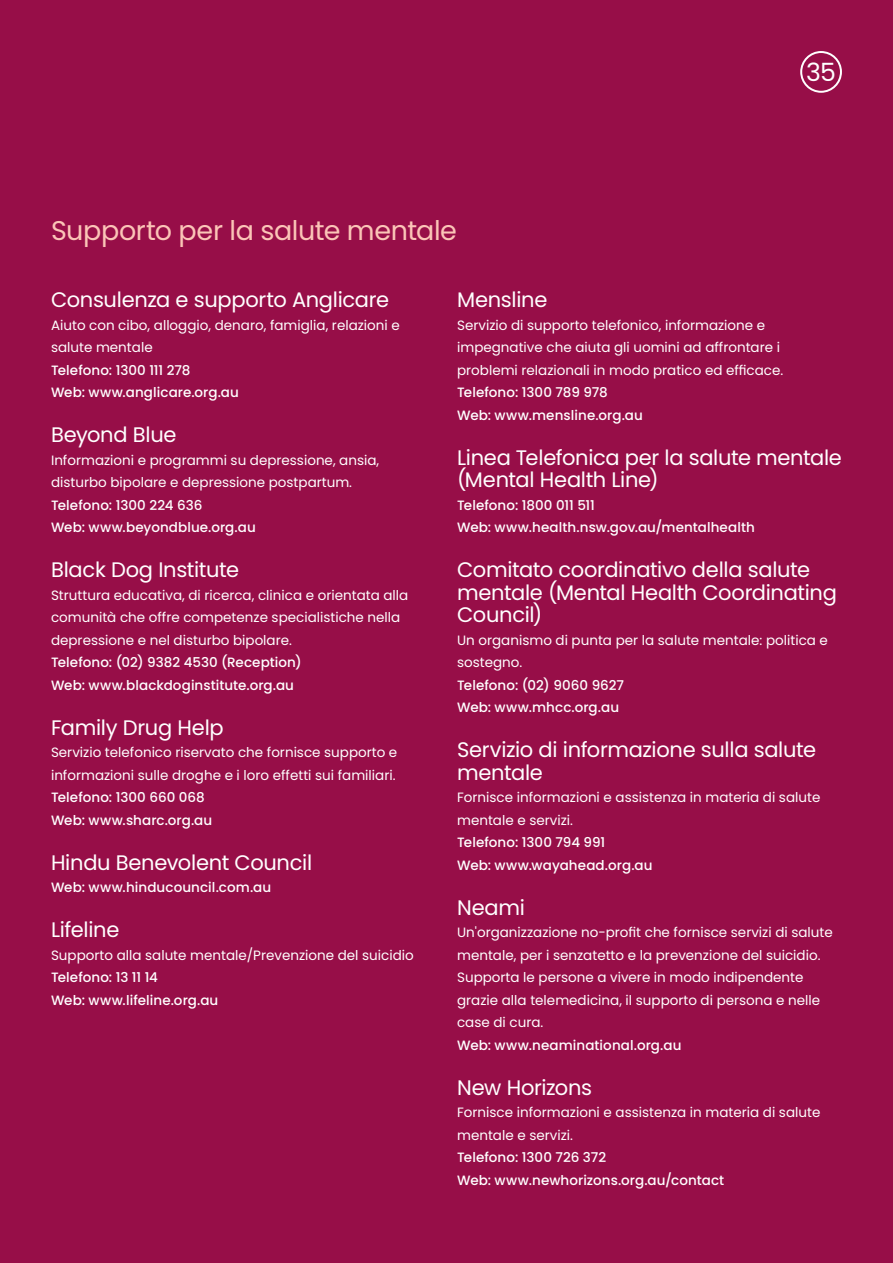
<style>
.page{position:relative;width:893px;height:1263px;background:#970e48}
.page>*{position:absolute;margin:0;border:0;box-sizing:border-box;transform-origin:0 0}
.t1{font:27px "Poppins";letter-spacing:-.015em;color:#fbc5b7}
.t2{font:25.2px "Poppins";color:#fff}
.t3{font:21px/22.5px "Poppins";letter-spacing:-.015em;color:#fff}
.t4{font:13.5px/22.5px "Poppins";color:#fff}
.t5{font:500 13.5px "Poppins";letter-spacing:.005em;color:#fff}
</style>
<div class="page">
<div style="left:800px;top:51px;width:42px;height:42px;border:2px solid #fff;border-radius:50%"></div>
<p class="t1" style="left:51px;top:214px;width:407px">Supporto per la salute mentale</p>
<p class="t2" style="left:806px;top:58px;width:31px">35</p>
<p class="t3" style="left:51px;top:289px;width:340px">Consulenza e supporto Anglicare</p>
<p class="t4" style="left:51px;top:314px;width:350px">Aiuto con cibo, alloggio, denaro, famiglia, relazioni e salute mentale</p>
<p class="t5" style="left:51px;top:362px;width:141px">Telefono: 1300 111 278</p>
<p class="t5" style="left:51px;top:384px;width:189px">Web: www.anglicare.org.au</p>
<p class="t3" style="left:51px;top:424px;width:127px">Beyond Blue</p>
<p class="t4" style="left:51px;top:449px;width:330px">Informazioni e programmi su depressione, ansia, disturbo bipolare e depressione postpartum.</p>
<p class="t5" style="left:51px;top:497px;width:153px">Telefono: 1300 224 636</p>
<p class="t5" style="left:51px;top:519px;width:206px">Web: www.beyondblue.org.au</p>
<p class="t3" style="left:51px;top:559px;width:190px">Black Dog Institute</p>
<p class="t4" style="left:51px;top:584px;width:359px">Struttura educativa, di ricerca, clinica e orientata alla comunità che offre competenze specialistiche nella depressione e nel disturbo bipolare.</p>
<p class="t5" style="left:51px;top:654px;width:252px">Telefono: (02) 9382 4530 (Reception)</p>
<p class="t5" style="left:51px;top:677px;width:245px">Web: www.blackdoginstitute.org.au</p>
<p class="t3" style="left:51px;top:716px;width:174px">Family Drug Help</p>
<p class="t4" style="left:51px;top:741px;width:348px">Servizio telefonico riservato che fornisce supporto e informazioni sulle droghe e i loro effetti sui familiari.</p>
<p class="t5" style="left:51px;top:789px;width:155px">Telefono: 1300 660 068</p>
<p class="t5" style="left:51px;top:812px;width:163px">Web: www.sharc.org.au</p>
<p class="t3" style="left:51px;top:851px;width:263px">Hindu Benevolent Council</p>
<p class="t5" style="left:51px;top:879px;width:222px">Web: www.hinducouncil.com.au</p>
<p class="t3" style="left:51px;top:919px;width:70px">Lifeline</p>
<p class="t4" style="left:51px;top:944px;width:364px">Supporto alla salute mentale/Prevenzione del suicidio</p>
<p class="t5" style="left:51px;top:969px;width:108px">Telefono: 13 11 14</p>
<p class="t5" style="left:51px;top:992px;width:169px">Web: www.lifeline.org.au</p>
<p class="t3" style="left:457px;top:289px;width:92px">Mensline</p>
<p class="t4" style="left:457px;top:314px;width:328px">Servizio di supporto telefonico, informazione e impegnative che aiuta gli uomini ad affrontare i problemi relazionali in modo pratico ed efficace.</p>
<p class="t5" style="left:457px;top:384px;width:152px">Telefono: 1300 789 978</p>
<p class="t5" style="left:457px;top:407px;width:187px">Web: www.mensline.org.au</p>
<p class="t3" style="left:457px;top:446px;width:386px">Linea Telefonica per la salute mentale (Mental Health Line)</p>
<p class="t5" style="left:457px;top:497px;width:139px">Telefono: 1800 011 511</p>
<p class="t5" style="left:457px;top:519px;width:299px">Web: www.health.nsw.gov.au/mentalhealth</p>
<p class="t3" style="left:457px;top:559px;width:381px">Comitato coordinativo della salute mentale (Mental Health Coordinating<br>Council)</p>
<p class="t4" style="left:457px;top:629px;width:372px">Un organismo di punta per la salute mentale: politica e sostegno.</p>
<p class="t5" style="left:457px;top:677px;width:168px">Telefono: (02) 9060 9627</p>
<p class="t5" style="left:457px;top:699px;width:163px">Web: www.mhcc.org.au</p>
<p class="t3" style="left:457px;top:739px;width:360px">Servizio di informazione sulla salute mentale</p>
<p class="t4" style="left:457px;top:786px;width:365px">Fornisce informazioni e assistenza in materia di salute mentale e servizi.</p>
<p class="t5" style="left:457px;top:834px;width:150px">Telefono: 1300 794 991</p>
<p class="t5" style="left:457px;top:857px;width:197px">Web: www.wayahead.org.au</p>
<p class="t3" style="left:457px;top:896px;width:69px">Neami</p>
<p class="t4" style="left:457px;top:921px;width:377px">Un'organizzazione no-profit che fornisce servizi di salute mentale, per i senzatetto e la prevenzione del suicidio.<br>Supporta le persone a vivere in modo indipendente grazie alla telemedicina, il supporto di persona e nelle case di cura.</p>
<p class="t5" style="left:457px;top:1037px;width:226px">Web: www.neaminational.org.au</p>
<p class="t3" style="left:457px;top:1076px;width:137px">New Horizons</p>
<p class="t4" style="left:457px;top:1101px;width:365px">Fornisce informazioni e assistenza in materia di salute mentale e servizi.</p>
<p class="t5" style="left:457px;top:1149px;width:151px">Telefono: 1300 726 372</p>
<p class="t5" style="left:457px;top:1172px;width:269px">Web: www.newhorizons.org.au/contact</p>
</div>
